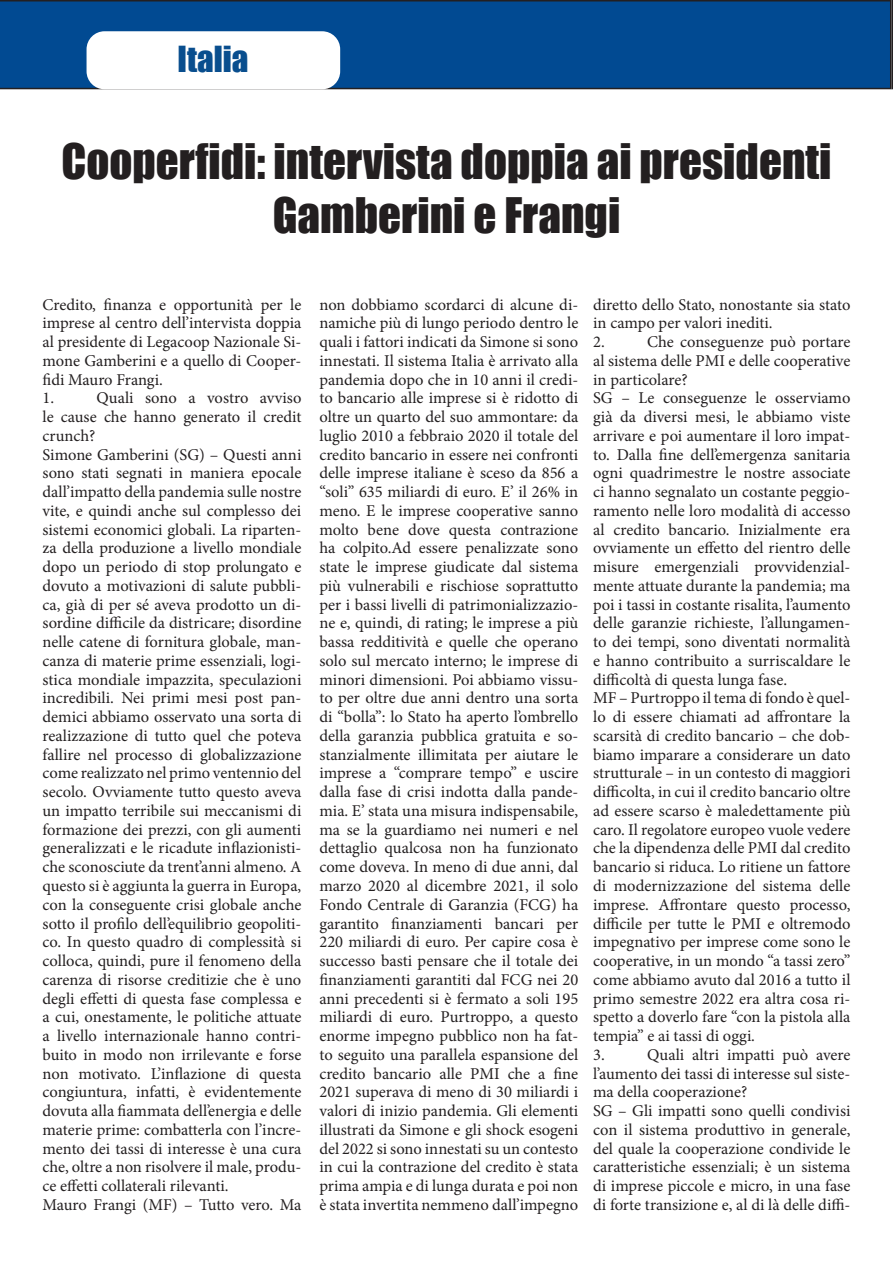
<style>
.page{position:relative;width:893px;height:1263px;background:#fff}
.page>*{position:absolute;margin:0;border:0;box-sizing:border-box;transform-origin:0 0}
.t1{font:45px/54px "Impact";color:#231f20;text-align:center}
.t2{font:33px "Impact";color:#094e8e}
.t3{font:16.5px/18.8px "Minion Pro";color:#231f20;text-align:justify}
</style>
<div class="page">
<div style="left:0;top:0;width:891px;height:89px;background:#014a92"></div>
<div style="left:87px;top:31px;width:253px;height:58px;background:#fff;border-radius:18px"></div>
<svg style="left:891px;top:0;width:2px;height:89px"></svg>
<p class="t2" style="left:178px;top:33px;width:72px">Italia</p>
<p class="t1" style="left:61px;top:133px;width:772px">Cooperfidi: intervista doppia ai presidenti<br>Gamberini e Frangi</p>
<p class="t3" style="left:43px;top:295px;width:260px">Credito, finanza e opportunità per le imprese al centro dell’intervista doppia al presidente di Legacoop Nazionale Si&shy;mone Gamberini e a quello di Cooper&shy;fidi Mauro Frangi.</p>
<p class="t3" style="left:43px;top:389px;width:13px">1.</p>
<p class="t3" style="left:43px;top:389px;width:260px;text-indent:54px">Quali sono a vostro avviso le cause che hanno generato il credit crunch?</p>
<p class="t3" style="left:43px;top:445px;width:260px">Simone Gamberini (SG) – Questi anni sono stati segnati in maniera epocale dall’impatto della pandemia sulle nostre vite, e quindi anche sul complesso dei sistemi economici globali. La riparten&shy;za della produzione a livello mondiale dopo un periodo di stop prolungato e dovuto a motivazioni di salute pubbli&shy;ca, già di per sé aveva prodotto un di&shy;sordine difficile da districare; disordine nelle catene di fornitura globale, man&shy;canza di materie prime essenziali, logi&shy;stica mondiale impazzita, speculazioni incredibili. Nei primi mesi post pan&shy;demici abbiamo osservato una sorta di realizzazione di tutto quel che poteva fallire nel processo di globalizzazione come realizzato nel primo ventennio del secolo. Ovviamente tutto questo aveva un impatto terribile sui meccanismi di formazione dei prezzi, con gli aumenti generalizzati e le ricadute inflazionisti&shy;che sconosciute da trent’anni almeno. A questo si è aggiunta la guerra in Europa, con la conseguente crisi globale anche sotto il profilo dell’equilibrio geopoliti&shy;co. In questo quadro di complessità si colloca, quindi, pure il fenomeno della carenza di risorse creditizie che è uno degli effetti di questa fase complessa e a cui, onestamente, le politiche attuate a livello internazionale hanno contri&shy;buito in modo non irrilevante e forse non motivato. L’inflazione di questa congiuntura, infatti, è evidentemente dovuta alla fiammata dell’energia e delle materie prime: combatterla con l’incre&shy;mento dei tassi di interesse è una cura che, oltre a non risolvere il male, produ&shy;ce effetti collaterali rilevanti.</p>
<p class="t3" style="left:43px;top:1195px;width:260px">Mauro Frangi (MF) – Tutto vero. Ma</p>
<p class="t3" style="left:319px;top:295px;width:260px">non dobbiamo scordarci di alcune di&shy;namiche più di lungo periodo dentro le quali i fattori indicati da Simone si sono innestati. Il sistema Italia è arrivato alla pandemia dopo che in 10 anni il credi&shy;to bancario alle imprese si è ridotto di oltre un quarto del suo ammontare: da luglio 2010 a febbraio 2020 il totale del credito bancario in essere nei confronti delle imprese italiane è sceso da 856 a “soli” 635 miliardi di euro. E’ il 26% in meno. E le imprese cooperative sanno molto bene dove questa contrazione ha colpito.Ad essere penalizzate sono state le imprese giudicate dal sistema più vulnerabili e rischiose soprattutto per i bassi livelli di patrimonializzazio&shy;ne e, quindi, di rating; le imprese a più bassa redditività e quelle che operano solo sul mercato interno; le imprese di minori dimensioni. Poi abbiamo vissu&shy;to per oltre due anni dentro una sorta di “bolla”: lo Stato ha aperto l’ombrello della garanzia pubblica gratuita e so&shy;stanzialmente illimitata per aiutare le imprese a “comprare tempo” e uscire dalla fase di crisi indotta dalla pande&shy;mia. E’ stata una misura indispensabile, ma se la guardiamo nei numeri e nel dettaglio qualcosa non ha funzionato come doveva. In meno di due anni, dal marzo 2020 al dicembre 2021, il solo Fondo Centrale di Garanzia (FCG) ha garantito finanziamenti bancari per 220 miliardi di euro. Per capire cosa è successo basti pensare che il totale dei finanziamenti garantiti dal FCG nei 20 anni precedenti si è fermato a soli 195 miliardi di euro. Purtroppo, a questo enorme impegno pubblico non ha fat&shy;to seguito una parallela espansione del credito bancario alle PMI che a fine 2021 superava di meno di 30 miliardi i valori di inizio pandemia. Gli elementi illustrati da Simone e gli shock esogeni del 2022 si sono innestati su un contesto in cui la contrazione del credito è stata prima ampia e di lunga durata e poi non è stata invertita nemmeno dall’impegno</p>
<p class="t3" style="left:593px;top:295px;width:259px">diretto dello Stato, nonostante sia stato in campo per valori inediti.</p>
<p class="t3" style="left:593px;top:333px;width:13px">2.</p>
<p class="t3" style="left:593px;top:333px;width:259px;text-indent:54px">Che conseguenze può portare al sistema delle PMI e delle cooperative in particolare?</p>
<p class="t3" style="left:593px;top:389px;width:259px">SG – Le conseguenze le osserviamo già da diversi mesi, le abbiamo viste arrivare e poi aumentare il loro impat&shy;to. Dalla fine dell’emergenza sanitaria ogni quadrimestre le nostre associate ci hanno segnalato un costante peggio&shy;ramento nelle loro modalità di accesso al credito bancario. Inizialmente era ovviamente un effetto del rientro delle misure emergenziali provvidenzial&shy;mente attuate durante la pandemia; ma poi i tassi in costante risalita, l’aumento delle garanzie richieste, l’allungamen&shy;to dei tempi, sono diventati normalità e hanno contribuito a surriscaldare le difficoltà di questa lunga fase.</p>
<p class="t3" style="left:593px;top:689px;width:259px">MF – Purtroppo il tema di fondo è quel&shy;lo di essere chiamati ad affrontare la scarsità di credito bancario – che dob&shy;biamo imparare a considerare un dato strutturale – in un contesto di maggiori difficolta, in cui il credito bancario oltre ad essere scarso è maledettamente più caro. Il regolatore europeo vuole vedere che la dipendenza delle PMI dal credito bancario si riduca. Lo ritiene un fattore di modernizzazione del sistema delle imprese. Affrontare questo processo, difficile per tutte le PMI e oltremodo impegnativo per imprese come sono le cooperative, in un mondo “a tassi zero” come abbiamo avuto dal 2016 a tutto il primo semestre 2022 era altra cosa ri&shy;spetto a doverlo fare “con la pistola alla tempia” e ai tassi di oggi.</p>
<p class="t3" style="left:593px;top:1045px;width:13px">3.</p>
<p class="t3" style="left:593px;top:1045px;width:259px;text-indent:54px">Quali altri impatti può avere l’aumento dei tassi di interesse sul siste&shy;ma della cooperazione?</p>
<p class="t3" style="left:593px;top:1101px;width:259px">SG – Gli impatti sono quelli condivisi con il sistema produttivo in generale, del quale la cooperazione condivide le caratteristiche essenziali; è un sistema di imprese piccole e micro, in una fase di forte transizione e, al di là delle diffi-</p>
</div>
